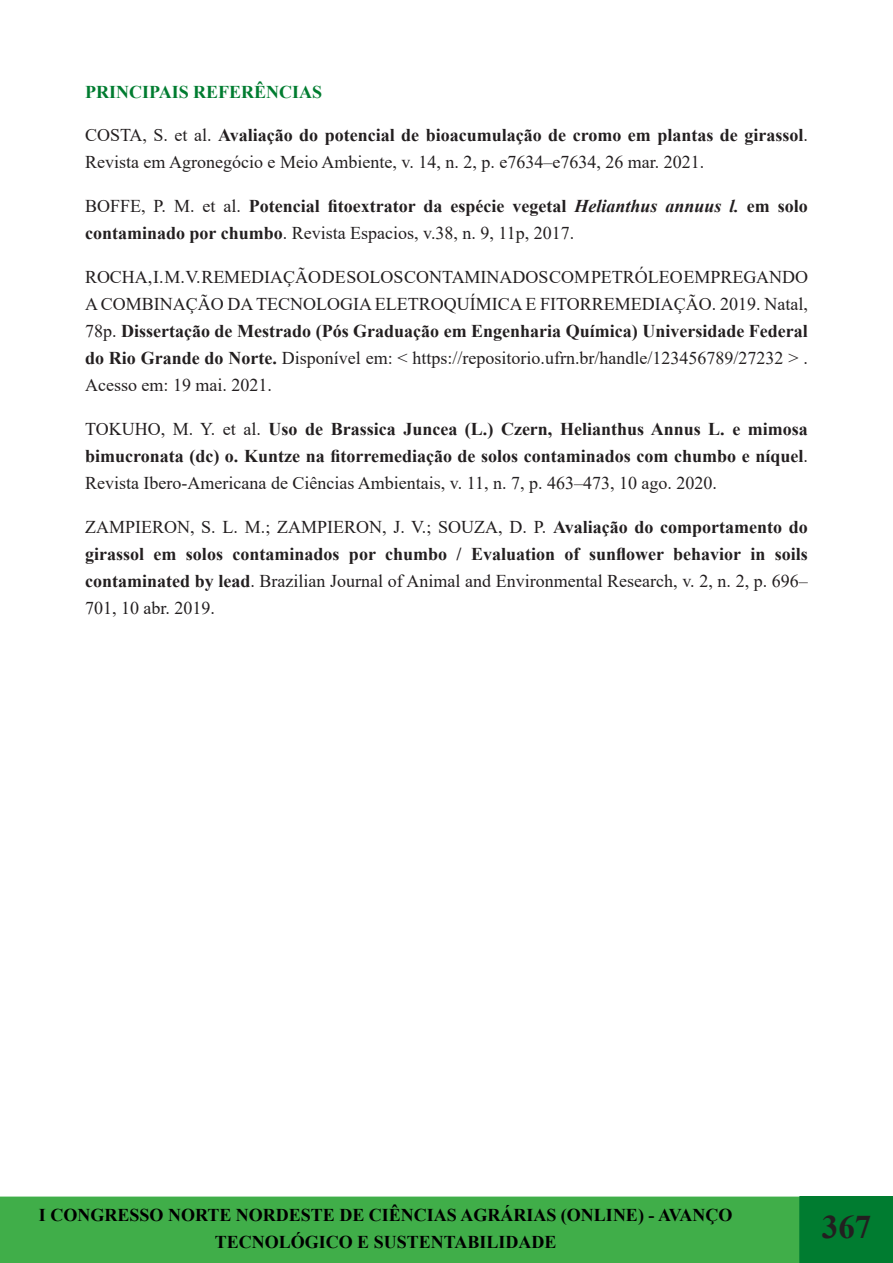
<style>
.page{position:relative;width:893px;height:1263px;background:#fff}
.page>*{position:absolute;margin:0;border:0;box-sizing:border-box;transform-origin:0 0}
.t1{font:700 33px "Times New Roman";color:#231f20}
.t2{font:18px/27px "Times New Roman";color:#231f20;text-align:justify}
.t3{font:700 18px/27px "Times New Roman";color:#231f20}
.t4{font:700 18px/27px "Times New Roman";color:#000;text-align:center}
.t5{font:700 18px "Times New Roman";color:#007c30}
.s1{font-weight:700}
.s2{font-weight:400}
.s3{font-style:italic}
</style>
<div class="page">
<div style="left:0;top:1196px;width:799px;height:67px;background:#40ae49"></div>
<div style="left:799px;top:1196px;width:94px;height:67px;background:#007c30"></div>
<p class="t5" style="left:85px;top:79px;width:239px">PRINCIPAIS REFERÊNCIAS</p>
<p class="t2" style="left:85px;top:121px;width:724px">COSTA, S. et al. <span class="s1">Avaliação do potencial de bioacumulação de cromo em plantas de girassol</span>.<br>Revista em Agronegócio e Meio Ambiente, v. 14, n. 2, p. e7634–e7634, 26 mar. 2021.</p>
<p class="t3" style="left:85px;top:192px;width:724px"><span class="s2">BOFFE, P. M. et al.</span> Potencial fitoextrator da espécie vegetal <span class="s3">Helianthus annuus l.</span> em solo contaminado por chumbo<span class="s2">. Revista Espacios, v.38, n. 9, 11p, 2017.</span></p>
<p class="t2" style="left:85px;top:263px;width:725px">ROCHA, I. M. V. REMEDIAÇÃO DE SOLOS CONTAMINADOS COM PETRÓLEO EMPREGANDO A COMBINAÇÃO DA TECNOLOGIA ELETROQUÍMICA E FITORREMEDIAÇÃO. 2019. Natal, 78p. <span class="s1">Dissertação de Mestrado (Pós Graduação em Engenharia Química) Universidade Federal do Rio Grande do Norte.</span> Disponível em: &lt; https://repositorio.ufrn.br/handle/123456789/27232 &gt; .<br>Acesso em: 19 mai. 2021.</p>
<p class="t3" style="left:85px;top:415px;width:724px;text-align:justify"><span class="s2">TOKUHO, M. Y. et al.</span> Uso de Brassica Juncea (L.) Czern, Helianthus Annus L. e mimosa bimucronata (dc) o. Kuntze na fitorremediação de solos contaminados com chumbo e níquel<span class="s2">.<br>Revista Ibero-Americana de Ciências Ambientais, v. 11, n. 7, p. 463–473, 10 ago. 2020.</span></p>
<p class="t2" style="left:85px;top:513px;width:724px">ZAMPIERON, S. L. M.; ZAMPIERON, J. V.; SOUZA, D. P. <span class="s1">Avaliação do comportamento do girassol em solos contaminados por chumbo / Evaluation of sunflower behavior in soils contaminated by lead</span>. Brazilian Journal of Animal and Environmental Research, v. 2, n. 2, p. 696– 701, 10 abr. 2019.</p>
<p class="t4" style="left:39px;top:1201px;width:695px">I CONGRESSO NORTE NORDESTE DE CIÊNCIAS AGRÁRIAS (ONLINE) - AVANÇO<br>TECNOLÓGICO E SUSTENTABILIDADE</p>
<h1 class="t1" style="left:822px;top:1203px;width:51px">367</h1>
</div>
